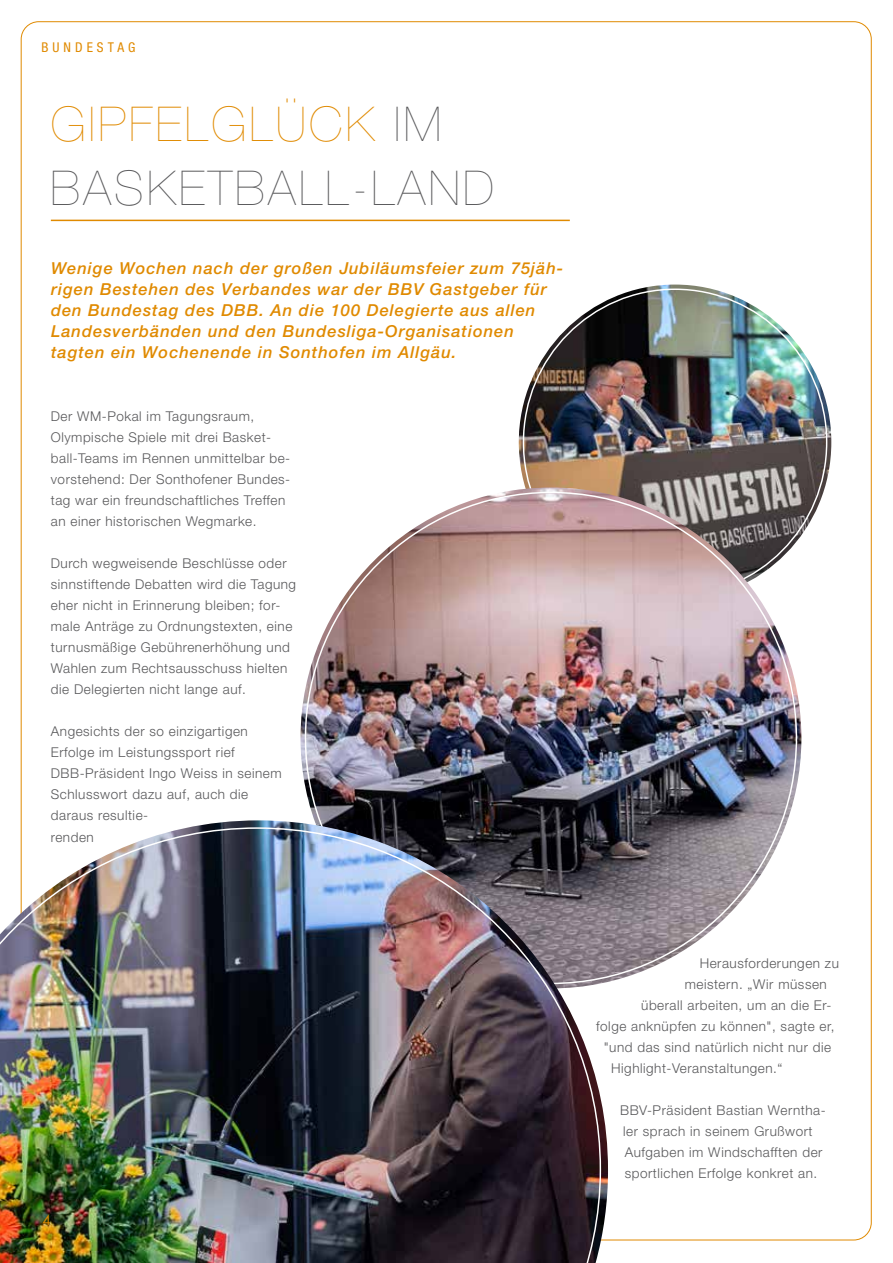
<style>
.page{position:relative;width:893px;height:1263px;background:#fff}
.page>*{position:absolute;margin:0;border:0;box-sizing:border-box;transform-origin:0 0}
.t1{font:200 48px/64.5px "Helvetica Neue LT Pro";letter-spacing:.07em;color:#58585a}
.t2{font:italic 500 16.5px/21px "Helvetica Neue LT Pro";letter-spacing:.06em;color:#e08a00}
.t3{font:300 13.5px/21px "Helvetica Neue LT Std";letter-spacing:.04em;color:#58585a}
.t4{font:condensed 13.5px "Helvetica Neue LT Pro";letter-spacing:.3em;color:#e08a00}
.t5{font:13.5px "Futura Std";color:#e08a00}
.s1{color:#e08a00}
</style>
<div class="page">
<hr style="left:51px;top:220px;width:519px;height:1px;background:#e08a00">
<img style="left:519px;top:285px;width:312px;height:313px">
<img style="left:523px;top:289px;width:304px;height:306px">
<img style="left:300px;top:487px;width:501px;height:501px;border-radius:250px">
<img style="left:305px;top:492px;width:491px;height:491px;border-radius:245px">
<img style="left:20px;top:820px;width:588px;height:421px">
<img style="left:0;top:827px;width:601px;height:436px">
<p class="t4" style="left:41px;top:40px;width:95px">BUNDESTAG</p>
<h1 class="t1" style="left:51px;top:91px;width:445px"><span class="s1">GIPFELGLÜCK</span> IM<br>BASKETBALL-LAND</h1>
<p class="t2" style="left:51px;top:258px;width:514px">Wenige Wochen nach der großen Jubiläumsfeier zum 75jäh&shy;rigen Bestehen des Verbandes war der BBV Gastgeber für den Bundestag des DBB. An die 100 Delegierte aus allen Landesverbänden und den Bundesliga-Organisationen tagten ein Wochenende in Sonthofen im Allgäu.</p>
<p class="t3" style="left:51px;top:406px;width:241px">Der WM-Pokal im Tagungsraum, Olympische Spiele mit drei Basket&shy;ball-Teams im Rennen unmittelbar be&shy;vorstehend: Der Sonthofener Bundes&shy;tag war ein freundschaftliches Treffen an einer historischen Wegmarke.</p>
<p class="t3" style="left:51px;top:553px;width:247px">Durch wegweisende Beschlüsse oder sinnstiftende Debatten wird die Tagung eher nicht in Erinnerung bleiben; for&shy;male Anträge zu Ordnungstexten, eine turnusmäßige Gebührenerhöhung und Wahlen zum Rechtsausschuss hielten die Delegierten nicht lange auf.</p>
<p class="t3" style="left:51px;top:721px;width:232px">Angesichts der so einzigartigen<br>Erfolge im Leistungssport rief<br>DBB-Präsident Ingo Weiss in seinem<br>Schlusswort dazu auf, auch die daraus resultie-<br>renden</p>
<p class="t5" style="left:43px;top:1211px;width:10px">4</p>
<p class="t3" style="left:700px;top:952px;width:141px">Herausforderungen zu</p>
<p class="t3" style="left:685px;top:973px;width:144px">meistern. „Wir müssen</p>
<p class="t3" style="left:641px;top:994px;width:192px">überall arbeiten, um an die Er-</p>
<p class="t3" style="left:596px;top:1015px;width:240px">folge anknüpfen zu können", sagte er,</p>
<p class="t3" style="left:604px;top:1036px;width:229px">"und das sind natürlich nicht nur die</p>
<p class="t3" style="left:611px;top:1057px;width:173px">Highlight-Veranstaltungen.“</p>
<p class="t3" style="left:620px;top:1099px;width:207px">BBV-Präsident Bastian Werntha&shy;ler sprach in seinem Grußwort<br>Aufgaben im Windschafften der sportlichen Erfolge konkret an.</p>
</div>
